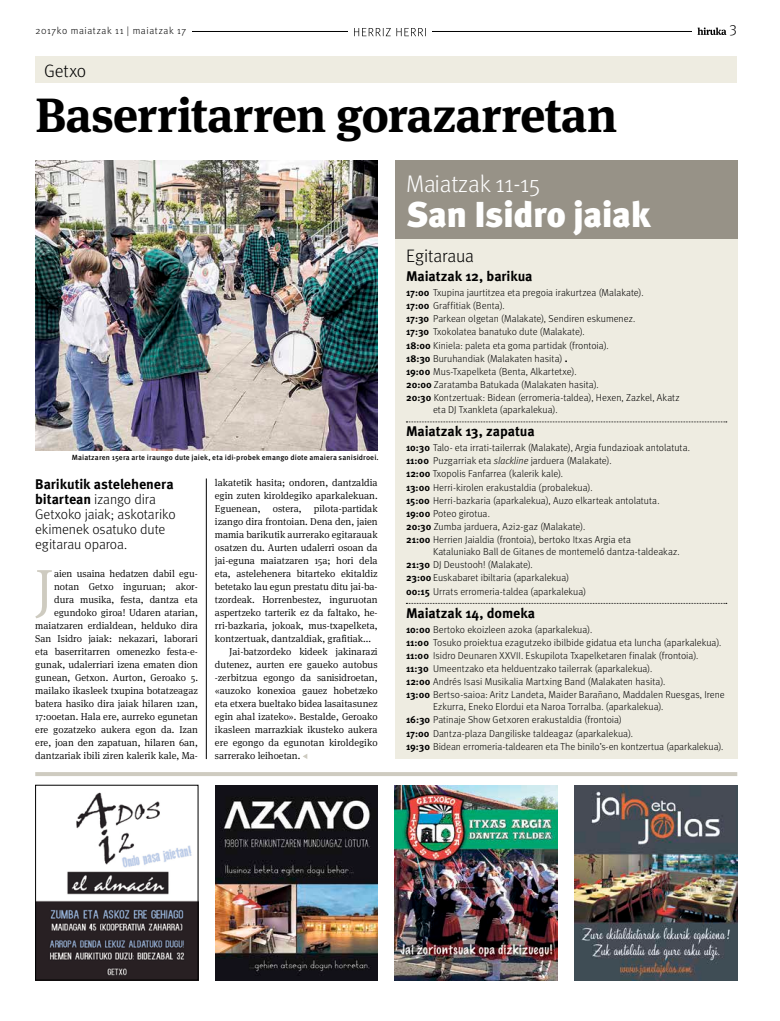
<style>
.page{position:relative;width:780px;height:1021px;background:#fff}
.page>*{position:absolute;margin:0;border:0;box-sizing:border-box;transform-origin:0 0}
.t1{font:300 58.2px "Hiruka Serif";color:#cecbc0}
.t2{font:700 48px "Hiruka Serif";letter-spacing:-.01em;color:#000}
.t3{font:900 36px "Hiruka";letter-spacing:-.015em;color:#fff}
.t4{font:300 24px "Hiruka";letter-spacing:-.01em;color:#fff}
.t5{font:300 18px "Hiruka";letter-spacing:-.005em;color:#000}
.t6{font:300 15px "Hiruka";color:#000}
.t7{font:300 14px/15px "Hiruka";letter-spacing:-.01em;color:#000}
.t8{font:700 14px "Hiruka";letter-spacing:-.01em;color:#000}
.t9{font:300 10px/13.1px "Hiruka";color:#000}
.t10{font:300 10px/13px "Hiruka Serif";color:#000;text-align:right}
.t11{font:300 10px "Hiruka";letter-spacing:.055em;color:#000}
.t12{font:500 7.5px "Hiruka";letter-spacing:.015em;color:#000}
.s1{font-weight:700}
.s2{font-style:italic}
</style>
<div class="page">
<hr style="left:43px;top:31px;width:694px;height:1px;background:#000">
<div style="left:691px;top:22px;width:46px;height:14px;background:#fff"></div>
<svg style="left:697px;top:27px;width:29px;height:8px"></svg>
<div style="left:348px;top:23px;width:83px;height:18px;background:#fff"></div>
<svg style="left:354px;top:28px;width:72px;height:8px"></svg>
<div style="left:35px;top:25px;width:157px;height:11px;background:#fff"></div>
<hr style="left:35px;top:772px;width:702px;height:4px;background:#cecbc0">
<img style="left:37px;top:792px;width:159px;height:186px">
<div style="left:35px;top:785px;width:163px;height:195px;border:1px solid #000"></div>
<img style="left:215px;top:785px;width:163px;height:195px">
<img style="left:395px;top:785px;width:162px;height:195px">
<img style="left:574px;top:785px;width:163px;height:195px">
<svg style="left:303px;top:754px;width:4px;height:5px"></svg>
<div style="left:36px;top:57px;width:701px;height:26px;background:#eeece1"></div>
<img style="left:36px;top:161px;width:342px;height:289px">
<hr style="left:206px;top:478px;width:1px;height:281px;background:#000">
<div style="left:394px;top:161px;width:343px;height:598px;background:#eeece1"></div>
<svg style="left:406px;top:421px;width:320px;height:1px"></svg>
<svg style="left:406px;top:603px;width:320px;height:1px"></svg>
<div style="left:395px;top:161px;width:342px;height:78px;background:#979287"></div>
<p class="t11" style="left:35px;top:25px;width:152px">2017ko maiatzak 11 | maiatzak 17</p>
<h3 class="t6" style="left:728px;top:21px;width:10px">3</h3>
<h3 class="t5" style="left:44px;top:60px;width:44px">Getxo</h3>
<h2 class="t2" style="left:36px;top:77px;width:583px">Baserritarren gorazarretan</h2>
<p class="t12" style="left:72px;top:452px;width:308px">Maiatzaren 15era arte iraungo dute jaiek, eta idi-probek emango diote amaiera sanisidroei.</p>
<h3 class="t7" style="left:35px;top:477px;width:142px"><span class="s1">Barikutik astelehenera bitartean</span> izango dira<br>Getxoko jaiak; askotariko ekimenek osatuko dute egitarau oparoa.</h3>
<p class="t10" style="left:35px;top:566px;width:164px">aien usaina hedatzen dabil egu&shy;notan Getxo inguruan; akor&shy;dura musika, festa, dantza eta egundoko giroa! Udaren atarian, maiatzaren erdialdean, helduko dira San Isidro jaiak: nekazari, laborari eta baserritarren omenezko festa-e&shy;gunak, udalerriari izena ematen dion gunean, Getxon. Aurton, Geroako 5. mailako ikasleek txupina botatzeagaz batera hasiko dira jaiak hilaren 12an, 17:00etan. Hala ere, aurreko egunetan ere gozatzeko aukera egon da. Izan ere, joan den zapatuan, hilaren 6an, dantzariak ibili ziren kalerik kale, Ma-</p>
<h1 class="t1" style="left:35px;top:548px;width:21px">J</h1>
<p class="t10" style="left:215px;top:475px;width:164px">lakatetik hasita; ondoren, dantzaldia</p>
<p class="t10" style="left:215px;top:488px;width:164px">egin zuten kiroldegiko aparkalekuan.</p>
<p class="t10" style="left:215px;top:501px;width:164px">Eguenean, ostera, pilota-partidak</p>
<p class="t10" style="left:215px;top:514px;width:164px">izango dira frontoian. Dena den, jaien</p>
<p class="t10" style="left:215px;top:527px;width:164px">mamia barikutik aurrerako egitarauak</p>
<p class="t10" style="left:215px;top:540px;width:164px">osatzen du. Aurten udalerri osoan da</p>
<p class="t10" style="left:215px;top:553px;width:164px">jai-eguna maiatzaren 15a; hori dela</p>
<p class="t10" style="left:215px;top:566px;width:164px">eta, astelehenera bitarteko ekitaldiz</p>
<p class="t10" style="left:215px;top:579px;width:164px">betetako lau egun prestatu ditu jai-ba-</p>
<p class="t10" style="left:215px;top:592px;width:164px">tzordeak. Horrenbestez, inguruotan</p>
<p class="t10" style="left:215px;top:605px;width:164px">aspertzeko tarterik ez da faltako, he-</p>
<p class="t10" style="left:215px;top:618px;width:164px">rri-bazkaria, jokoak, mus-txapelketa,</p>
<p class="t10" style="left:215px;top:631px;width:157px">kontzertuak, dantzaldiak, grafitiak...</p>
<p class="t10" style="left:229px;top:644px;width:150px">Jai-batzordeko kideek jakinarazi</p>
<p class="t10" style="left:215px;top:657px;width:164px">dutenez, aurten ere gaueko autobus</p>
<p class="t10" style="left:215px;top:670px;width:164px">-zerbitzua egongo da sanisidroetan,</p>
<p class="t10" style="left:215px;top:683px;width:164px">«auzoko konexioa gauez hobetzeko</p>
<p class="t10" style="left:215px;top:696px;width:164px">eta etxera bueltako bidea lasaitasunez</p>
<p class="t10" style="left:215px;top:709px;width:164px">egin ahal izateko». Bestalde, Geroako</p>
<p class="t10" style="left:215px;top:722px;width:164px">ikasleen marrazkiak ikusteko aukera</p>
<p class="t10" style="left:215px;top:735px;width:164px">ere egongo da egunotan kiroldegiko</p>
<p class="t10" style="left:215px;top:748px;width:87px">sarrerako leihoetan.</p>
<h3 class="t4" style="left:406px;top:169px;width:136px">Maiatzak 11-15</h3>
<h3 class="t3" style="left:406px;top:192px;width:246px">San Isidro jaiak</h3>
<h3 class="t5" style="left:406px;top:245px;width:70px">Egitaraua</h3>
<h3 class="t8" style="left:406px;top:265px;width:128px">Maiatzak 12, barikua</h3>
<p class="t9" style="left:406px;top:286px;width:275px"><span class="s1">17:00</span> Txupina jaurtitzea eta pregoia irakurtzea (Malakate).<br><span class="s1">17:00</span> Graffitiak (Benta).<br><span class="s1">17:30</span> Parkean olgetan (Malakate), Sendiren eskumenez.<br><span class="s1">17:30</span> Txokolatea banatuko dute (Malakate).<br><span class="s1">18:00</span> Kiniela: paleta eta goma partidak (frontoia).<br><span class="s1">18:30</span> Buruhandiak (Malakaten hasita) <span class="s1">.<br>19:00</span> Mus-Txapelketa (Benta, Alkartetxe).<br><span class="s1">20:00</span> Zaratamba Batukada (Malakaten hasita).<br><span class="s1">20:30</span> Kontzertuak: Bidean (erromeria-taldea), Hexen, Zazkel, Akatz</p>
<p class="t9" style="left:433px;top:403px;width:126px">eta DJ Txankleta (aparkalekua).</p>
<h3 class="t8" style="left:406px;top:420px;width:130px">Maiatzak 13, zapatua</h3>
<p class="t9" style="left:406px;top:441px;width:285px"><span class="s1">10:30</span> Talo- eta irrati-tailerrak (Malakate), Argia fundazioak antolatuta.<br><span class="s1">11:00</span> Puzgarriak eta <span class="s2">slackline</span> jarduera (Malakate).<br><span class="s1">12:00</span> Txopolis Fanfarrea (kalerik kale).<br><span class="s1">13:00</span> Herri-kirolen erakustaldia (probalekua).<br><span class="s1">15:00</span> Herri-bazkaria (aparkalekua), Auzo elkarteak antolatuta.<br><span class="s1">19:00</span> Poteo girotua.<br><span class="s1">20:30</span> Zumba jarduera, A2i2-gaz (Malakate).<br><span class="s1">21:00</span> Herrien Jaialdia (frontoia), bertoko Itxas Argia eta</p>
<p class="t9" style="left:406px;top:545px;width:275px;text-indent:27px">Kataluniako Ball de Gitanes de montemeló dantza-taldeakaz.<br><span class="s1">21:30</span> DJ Deustooh! (Malakate).<br><span class="s1">23:00</span> Euskabaret ibiltaria (aparkalekua)<br><span class="s1">00:15</span> Urrats erromeria-taldea (aparkalekua)</p>
<h3 class="t8" style="left:406px;top:602px;width:131px">Maiatzak 14, domeka</h3>
<p class="t9" style="left:406px;top:623px;width:320px"><span class="s1">10:00</span> Bertoko ekoizleen azoka (aparkalekua).<br><span class="s1">11:00</span> Tosuko proiektua ezagutzeko ibilbide gidatua eta luncha (aparkalekua).<br><span class="s1">11:00</span> Isidro Deunaren XXVII. Eskupilota Txapelketaren finalak (frontoia).<br><span class="s1">11:30</span> Umeentzako eta helduentzako tailerrak (aparkalekua).<br><span class="s1">12:00</span> Andrés Isasi Musikalia Martxing Band (Malakaten hasita).<br><span class="s1">13:00</span> Bertso-saioa: Aritz Landeta, Maider Barañano, Maddalen Ruesgas, Irene</p>
<p class="t9" style="left:406px;top:700px;width:319px;text-indent:27px">Ezkurra, Eneko Elordui eta Naroa Torralba. (aparkalekua).<br><span class="s1">16:30</span> Patinaje Show Getxoren erakustaldia (frontoia)<br><span class="s1">17:00</span> Dantza-plaza Dangiliske taldeagaz (aparkalekua).<br><span class="s1">19:30</span> Bidean erromeria-taldearen eta The binilo’s-en kontzertua (aparkalekua).</p>
</div>
